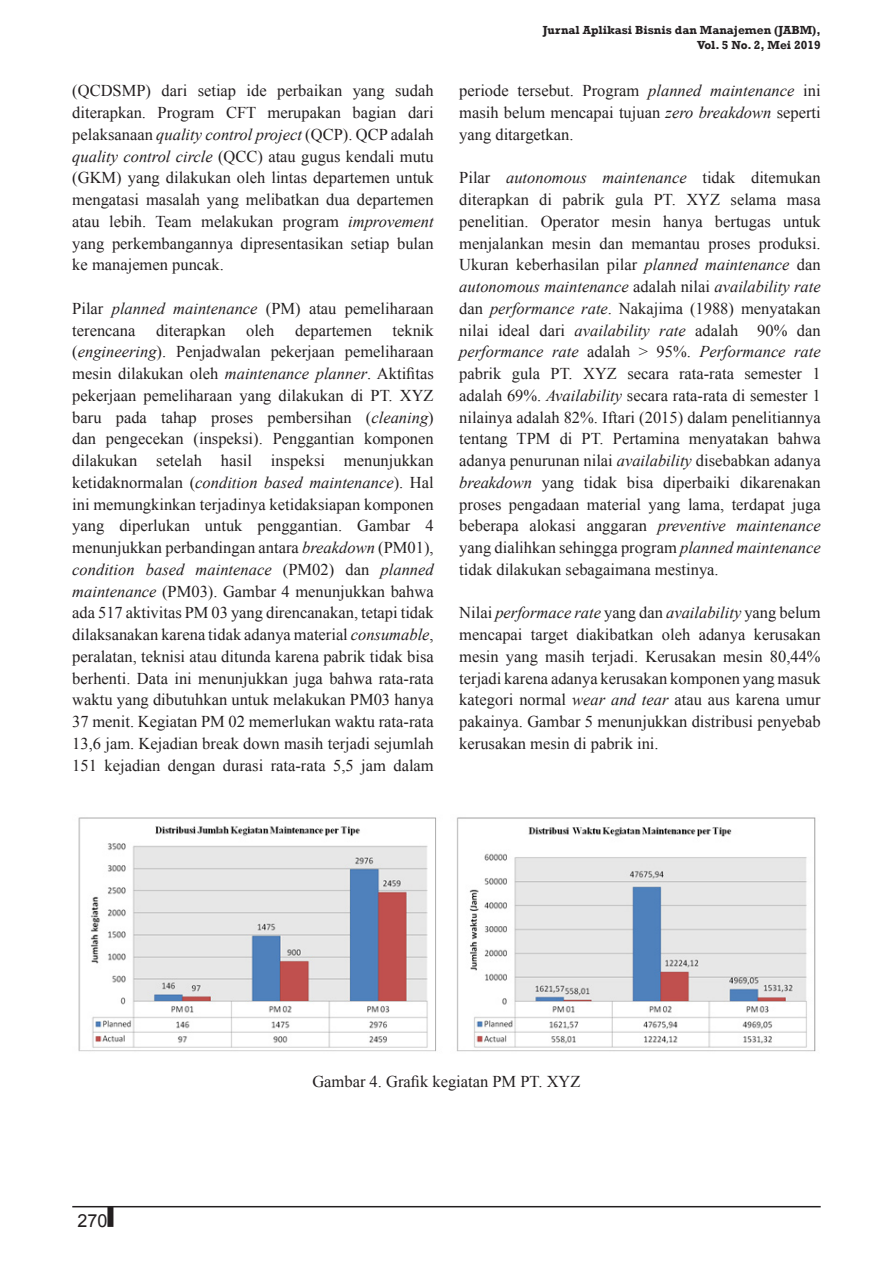
<style>
.page{position:relative;width:893px;height:1263px;background:#fff}
.page>*{position:absolute;margin:0;border:0;box-sizing:border-box;transform-origin:0 0}
.t1{font:18px "Arial";color:#231f20}
.t2{font:16.5px/21.8px "Times New Roman";color:#231f20;text-align:justify}
.t3{font:700 12px/15px "Rockwell";color:#231f20;text-align:right}
.s1{font-style:italic}
</style>
<div class="page">
<hr style="left:72px;top:1206px;width:749px;height:1px;background:#231f20">
<div style="left:107px;top:1207px;width:6px;height:20px;background:#231f20"></div>
<img style="left:78px;top:817px;width:738px;height:235px">
<p class="t2" style="left:72px;top:80px;width:363px">(QCDSMP) dari setiap ide perbaikan yang sudah diterapkan. Program CFT merupakan bagian dari pelaksanaan <span class="s1">quality control project</span> (QCP). QCP adalah <span class="s1">quality control circle</span> (QCC) atau gugus kendali mutu (GKM) yang dilakukan oleh lintas departemen untuk mengatasi masalah yang melibatkan dua departemen atau lebih. Team melakukan program <span class="s1">improvement </span>yang perkembangannya dipresentasikan setiap bulan ke manajemen puncak.</p>
<p class="t2" style="left:72px;top:297px;width:364px">Pilar <span class="s1">planned maintenance</span> (PM) atau pemeliharaan terencana diterapkan oleh departemen teknik (<span class="s1">engineering</span>). Penjadwalan pekerjaan pemeliharaan mesin dilakukan oleh <span class="s1">maintenance planner</span>. Aktifitas pekerjaan pemeliharaan yang dilakukan di PT. XYZ baru pada tahap proses pembersihan (<span class="s1">cleaning</span>) dan pengecekan (inspeksi). Penggantian komponen dilakukan setelah hasil inspeksi menunjukkan ketidaknormalan (<span class="s1">condition based maintenance</span>). Hal ini memungkinkan terjadinya ketidaksiapan komponen yang diperlukan untuk penggantian. Gambar 4 menunjukkan perbandingan antara <span class="s1">breakdown</span> (PM01), <span class="s1">condition based maintenace</span> (PM02) dan <span class="s1">planned maintenance</span> (PM03). Gambar 4 menunjukkan bahwa ada 517 aktivitas PM 03 yang direncanakan, tetapi tidak dilaksanakan karena tidak adanya material <span class="s1">consumable</span>, peralatan, teknisi atau ditunda karena pabrik tidak bisa berhenti. Data ini menunjukkan juga bahwa rata-rata waktu yang dibutuhkan untuk melakukan PM03 hanya 37 menit. Kegiatan PM 02 memerlukan waktu rata-rata 13,6 jam. Kejadian break down masih terjadi sejumlah 151 kejadian dengan durasi rata-rata 5,5 jam dalam</p>
<p class="t3" style="left:543px;top:23px;width:279px">Jurnal Aplikasi Bisnis dan Manajemen (JABM),<br>Vol. 5 No. 2, Mei 2019</p>
<p class="t2" style="left:459px;top:80px;width:363px">periode tersebut. Program <span class="s1">planned maintenance</span> ini masih belum mencapai tujuan <span class="s1">zero breakdown</span> seperti yang ditargetkan.</p>
<p class="t2" style="left:459px;top:167px;width:363px">Pilar <span class="s1">autonomous maintenance</span> tidak ditemukan diterapkan di pabrik gula PT. XYZ selama masa penelitian. Operator mesin hanya bertugas untuk menjalankan mesin dan memantau proses produksi.<br>Ukuran keberhasilan pilar <span class="s1">planned maintenance</span> dan <span class="s1">autonomous maintenance</span> adalah nilai <span class="s1">availability rate </span>dan <span class="s1">performance rate</span>. Nakajima (1988) menyatakan nilai ideal dari <span class="s1">availability rate</span> adalah 90% dan <span class="s1">performance rate</span> adalah &gt; 95%. <span class="s1">Performance rate </span>pabrik gula PT. XYZ secara rata-rata semester 1 adalah 69%. <span class="s1">Availability</span> secara rata-rata di semester 1 nilainya adalah 82%. Iftari (2015) dalam penelitiannya tentang TPM di PT. Pertamina menyatakan bahwa adanya penurunan nilai <span class="s1">availability</span> disebabkan adanya <span class="s1">breakdown</span> yang tidak bisa diperbaiki dikarenakan proses pengadaan material yang lama, terdapat juga beberapa alokasi anggaran <span class="s1">preventive maintenance </span>yang dialihkan sehingga program <span class="s1">planned maintenance </span>tidak dilakukan sebagaimana mestinya.</p>
<p class="t2" style="left:459px;top:602px;width:363px">Nilai <span class="s1">performace rate</span> yang dan <span class="s1">availability</span> yang belum mencapai target diakibatkan oleh adanya kerusakan mesin yang masih terjadi. Kerusakan mesin 80,44% terjadi karena adanya kerusakan komponen yang masuk kategori normal <span class="s1">wear and tear</span> atau aus karena umur pakainya. Gambar 5 menunjukkan distribusi penyebab kerusakan mesin di pabrik ini.</p>
<p class="t1" style="left:77px;top:1208px;width:32px">270</p>
<p class="t2" style="left:312px;top:1071px;width:270px">Gambar 4. Grafik kegiatan PM PT. XYZ</p>
</div>
